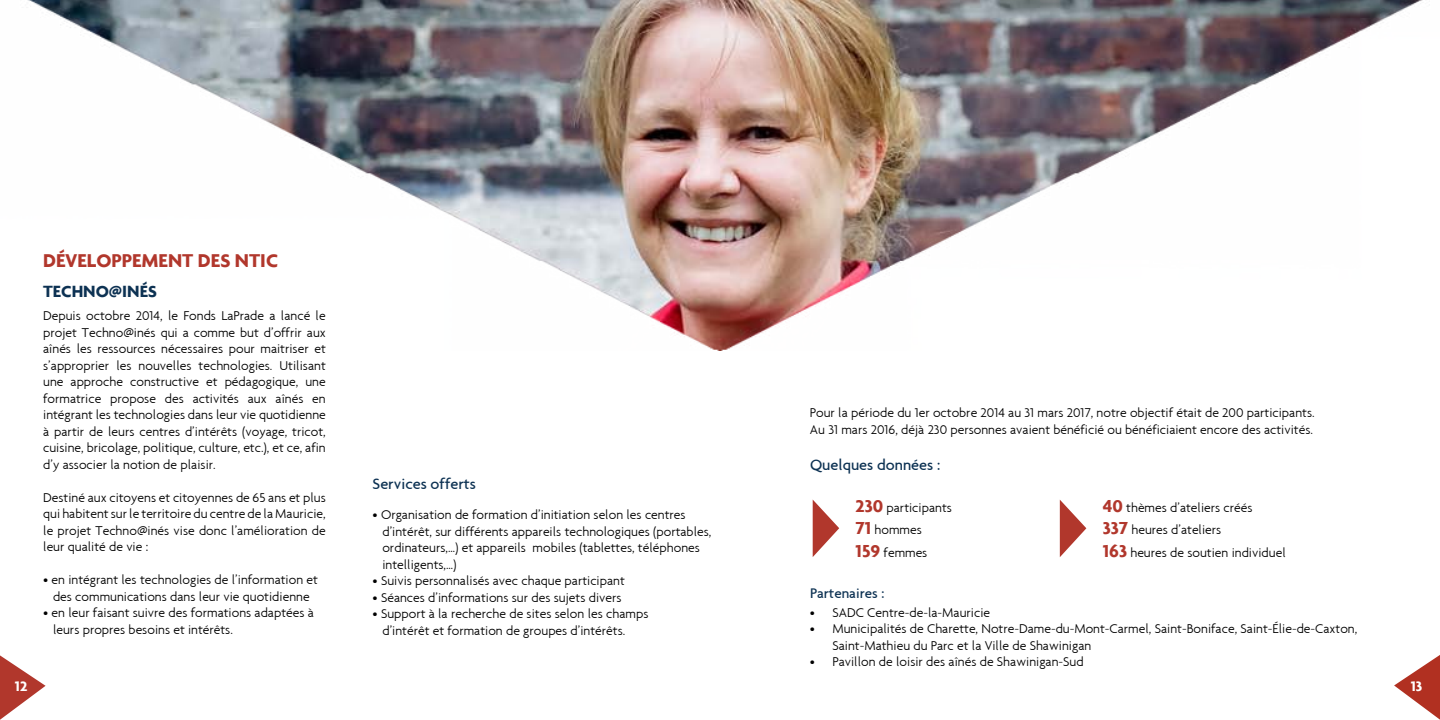
<style>
.page{position:relative;width:1440px;height:720px;background:#fff}
.page>*{position:absolute;margin:0;border:0;box-sizing:border-box;transform-origin:0 0}
.t1{font:700 20px "Agenda";color:#b1372c}
.t2{font:700 17.5px "Agenda";color:#0d3253}
.t3{font:500 16.25px "Agenda";color:#0d3253}
.t4{font:500 15px "Agenda";color:#0d3253}
.t5{font:700 15px "Agenda";color:#fff}
.t6{font:300 13.75px/16.5px "Agenda";color:#000}
.s1{font-weight:700;font-size:18.75px;color:#b1372c}
</style>
<div class="page">
<img style="left:28px;top:0;width:1395px;height:351px">
<svg style="left:813px;top:500px;width:26px;height:57px"></svg>
<svg style="left:1060px;top:500px;width:26px;height:57px"></svg>
<svg style="left:0;top:655px;width:46px;height:65px"></svg>
<svg style="left:1394px;top:655px;width:46px;height:65px"></svg>
<h1 class="t1" style="left:43px;top:248px;width:236px">DÉVELOPPEMENT DES NTIC</h1>
<p class="t2" style="left:43px;top:281px;width:115px">TECHNO@INÉS</p>
<p class="t6" style="left:43px;top:307px;width:284px;text-align:justify">Depuis octobre 2014, le Fonds LaPrade a lancé le projet Techno@inés qui a comme but d’offrir aux aînés les ressources nécessaires pour maitriser et s’approprier les nouvelles technologies. Utilisant une approche constructive et pédagogique, une formatrice propose des activités aux aînés en intégrant les technologies dans leur vie quotidienne à partir de leurs centres d’intérêts (voyage, tricot, cuisine, bricolage, politique, culture, etc.), et ce, afin d’y associer la notion de plaisir.</p>
<p class="t6" style="left:43px;top:489px;width:284px;text-align:justify">Destiné aux citoyens et citoyennes de 65 ans et plus qui habitent sur le territoire du centre de la Mauricie, le projet Techno@inés vise donc l’amélioration de leur qualité de vie :</p>
<p class="t6" style="left:43px;top:571px;width:276px;text-align:center">• en intégrant les technologies de l’information et des communications dans leur vie quotidienne</p>
<p class="t6" style="left:53px;top:604px;width:262px;text-indent:-10px">• en leur faisant suivre des formations adaptées à leurs propres besoins et intérêts.</p>
<p class="t3" style="left:373px;top:473px;width:105px">Services offerts</p>
<p class="t6" style="left:382px;top:506px;width:331px;text-indent:-10px">• Organisation de formation d’initiation selon les centres d’intérêt, sur différents appareils technologiques (portables, ordinateurs,…) et appareils mobiles (tablettes, téléphones intelligents,…)</p>
<p class="t6" style="left:373px;top:572px;width:254px">• Suivis personnalisés avec chaque participant</p>
<p class="t6" style="left:373px;top:589px;width:251px">• Séances d’informations sur des sujets divers</p>
<p class="t6" style="left:382px;top:605px;width:268px;text-indent:-10px">• Support à la recherche de sites selon les champs d’intérêt et formation de groupes d’intérêts.</p>
<p class="t6" style="left:810px;top:405px;width:506px">Pour la période du 1er octobre 2014 au 31 mars 2017, notre objectif était de 200 participants.<br>Au 31 mars 2016, déjà 230 personnes avaient bénéficié ou bénéficiaient encore des activités.</p>
<p class="t3" style="left:810px;top:455px;width:132px">Quelques données :</p>
<p class="t6" style="left:856px;top:496px;width:98px;line-height:22.5px"><span class="s1">230</span> participants<br><span class="s1">71</span> hommes<br><span class="s1">159</span> femmes</p>
<p class="t6" style="left:1103px;top:496px;width:185px;line-height:22.5px"><span class="s1">40</span> thèmes d’ateliers créés<br><span class="s1">337</span> heures d’ateliers<br><span class="s1">163</span> heures de soutien individuel</p>
<p class="t4" style="left:810px;top:584px;width:76px">Partenaires :</p>
<p class="t6" style="left:810px;top:604px;width:182px">• SADC Centre-de-la-Mauricie</p>
<p class="t6" style="left:832px;top:620px;width:526px;text-indent:-22px">• Municipalités de Charette, Notre-Dame-du-Mont-Carmel, Saint-Boniface, Saint-Élie-de-Caxton,<br>Saint-Mathieu du Parc et la Ville de Shawinigan</p>
<p class="t6" style="left:810px;top:653px;width:275px">• Pavillon de loisir des aînés de Shawinigan-Sud</p>
<p class="t5" style="left:15px;top:677px;width:14px">12</p>
<p class="t5" style="left:1411px;top:677px;width:13px">13</p>
</div>
